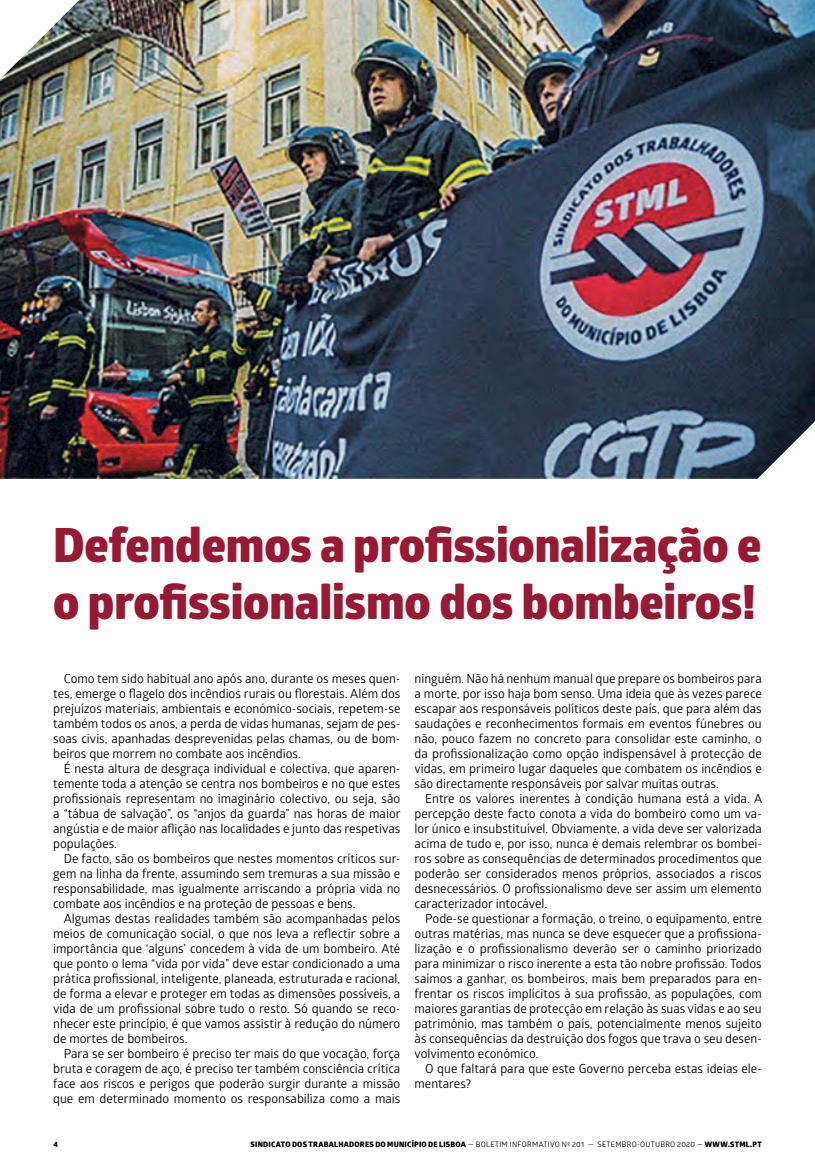
<style>
.page{position:relative;width:815px;height:1170px;background:#fff}
.page>*{position:absolute;margin:0;border:0;box-sizing:border-box;transform-origin:0 0}
.t1{font:800 47.25px/56.8px "Glober";letter-spacing:-.005em;color:#971934}
.t2{font:12.5px/15px "Glober";color:#000;text-align:justify}
.t3{font:800 7.5px "Glober";letter-spacing:.035em;color:#000}
.s1{font-weight:400}
</style>
<div class="page">
<img style="left:0;top:0;width:815px;height:479px">
<h1 class="t1" style="left:53px;top:516px;width:710px">Defendemos a profissionalização e o profissionalismo dos bombeiros!</h1>
<p class="t2" style="left:53px;top:670px;width:349px;text-indent:11px">Como tem sido habitual ano após ano, durante os meses quen&shy;tes, emerge o flagelo dos incêndios rurais ou florestais. Além dos prejuízos materiais, ambientais e económico-sociais, repetem-se também todos os anos, a perda de vidas humanas, sejam de pes&shy;soas civis, apanhadas desprevenidas pelas chamas, ou de bom&shy;beiros que morrem no combate aos incêndios.</p>
<p class="t2" style="left:53px;top:760px;width:349px;text-indent:11px">É nesta altura de desgraça individual e colectiva, que aparen&shy;temente toda a atenção se centra nos bombeiros e no que estes profissionais representam no imaginário colectivo, ou seja, são a “tábua de salvação”, os “anjos da guarda” nas horas de maior angústia e de maior aflição nas localidades e junto das respetivas populações.</p>
<p class="t2" style="left:53px;top:850px;width:349px;text-indent:11px">De facto, são os bombeiros que nestes momentos críticos sur&shy;gem na linha da frente, assumindo sem tremuras a sua missão e responsabilidade, mas igualmente arriscando a própria vida no combate aos incêndios e na proteção de pessoas e bens.</p>
<p class="t2" style="left:53px;top:910px;width:349px;text-indent:11px">Algumas destas realidades também são acompanhadas pelos meios de comunicação social, o que nos leva a reflectir sobre a importância que ‘alguns’ concedem à vida de um bombeiro. Até que ponto o lema “vida por vida” deve estar condicionado a uma prática profissional, inteligente, planeada, estruturada e racional, de forma a elevar e proteger em todas as dimensões possíveis, a vida de um profissional sobre tudo o resto. Só quando se reco&shy;nhecer este princípio, é que vamos assistir à redução do número de mortes de bombeiros.</p>
<p class="t2" style="left:53px;top:1045px;width:349px;text-indent:11px">Para se ser bombeiro é preciso ter mais do que vocação, força bruta e coragem de aço, é preciso ter também consciência crítica face aos riscos e perigos que poderão surgir durante a missão que em determinado momento os responsabiliza como a mais</p>
<p class="t2" style="left:415px;top:670px;width:349px">ninguém. Não há nenhum manual que prepare os bombeiros para a morte, por isso haja bom senso. Uma ideia que às vezes parece escapar aos responsáveis políticos deste país, que para além das saudações e reconhecimentos formais em eventos fúnebres ou não, pouco fazem no concreto para consolidar este caminho, o da profissionalização como opção indispensável à protecção de vidas, em primeiro lugar daqueles que combatem os incêndios e são directamente responsáveis por salvar muitas outras.</p>
<p class="t2" style="left:415px;top:790px;width:349px;text-indent:11px">Entre os valores inerentes à condição humana está a vida. A percepção deste facto conota a vida do bombeiro como um va&shy;lor único e insubstituível. Obviamente, a vida deve ser valorizada acima de tudo e, por isso, nunca é demais relembrar os bombei&shy;ros sobre as consequências de determinados procedimentos que poderão ser considerados menos próprios, associados a riscos desnecessários. O profissionalismo deve ser assim um elemento caracterizador intocável.</p>
<p class="t2" style="left:415px;top:910px;width:349px;text-indent:11px">Pode-se questionar a formação, o treino, o equipamento, entre outras matérias, mas nunca se deve esquecer que a profissiona&shy;lização e o profissionalismo deverão ser o caminho priorizado para minimizar o risco inerente a esta tão nobre profissão. Todos saímos a ganhar, os bombeiros, mais bem preparados para en&shy;frentar os riscos implícitos à sua profissão, as populações, com maiores garantias de protecção em relação às suas vidas e ao seu património, mas também o país, potencialmente menos sujeito às consequências da destruição dos fogos que trava o seu desen&shy;volvimento económico.</p>
<p class="t2" style="left:415px;top:1060px;width:349px;text-indent:11px">O que faltará para que este Governo perceba estas ideias ele&shy;mentares?</p>
<p class="t3" style="left:54px;top:1138px;width:6px">4</p>
<p class="t3" style="left:251px;top:1138px;width:513px">SINDICATO DOS TRABALHADORES DO MUNICÍPIO DE LISBOA <span class="s1">— BOLETIM INFORMATIVO Nº 201 — SETEMBRO-OUTUBRO 2020 —</span> WWW.STML.PT</p>
</div>
